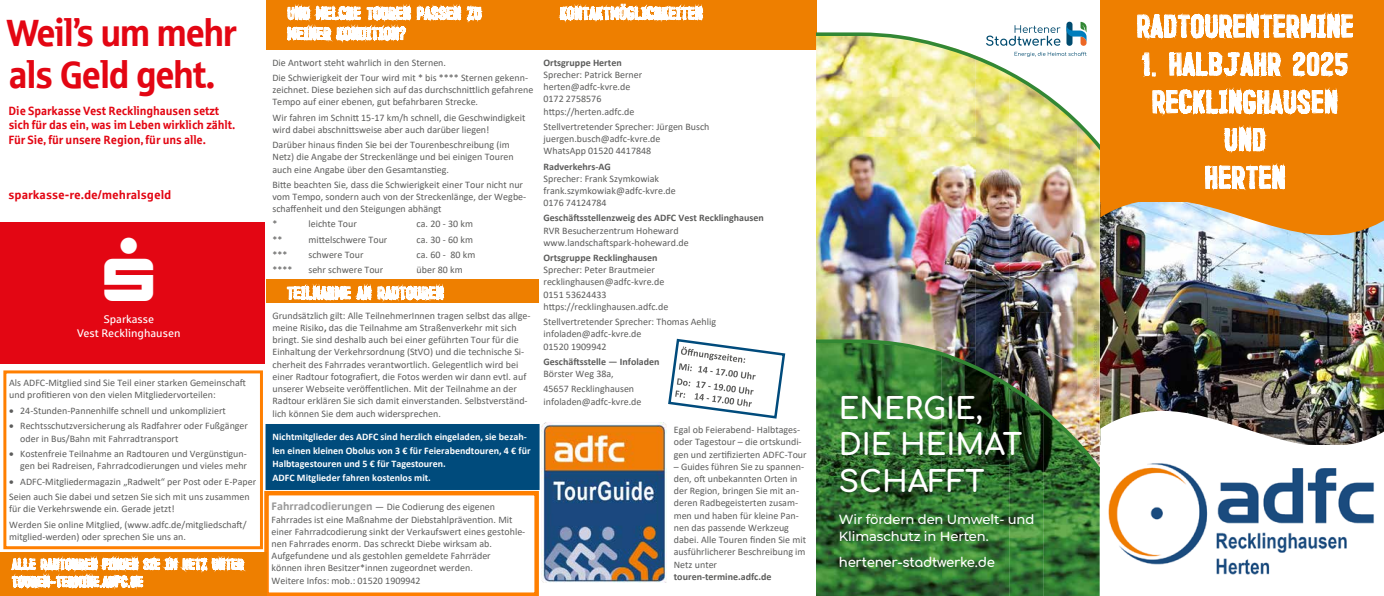
<style>
.page{position:relative;width:1384px;height:596px;background:#fff}
.page>*{position:absolute;margin:0;border:0;box-sizing:border-box;transform-origin:0 0}
.t1{font:38px/42px "Sparkasse Head";letter-spacing:-.01em;color:#e30613;scale:.94 1}
.t2{font:700 29.4px/36.5px "Comfortaa";color:#fff}
.t3{font:26.1px "Trincha";color:#fff}
.t4{font:26px/37.8px "Trincha";color:#fff;text-align:center}
.t5{font:14.1px "Trincha";color:#fff}
.t6{font:14px "Trincha";color:#fff}
.t7{font:500 13.2px/17.3px "Montserrat";letter-spacing:-.01em;color:#fff}
.t8{font:700 13.2px "Comfortaa";letter-spacing:-.02em;color:#fff}
.t9{font:700 12px/14.1px "Sparkasse Rg";letter-spacing:-.01em;color:#e30613;scale:.94 1}
.t10{font:12px/17.4px "Trincha";color:#fff}
.t11{font:700 12px "Sparkasse Rg";letter-spacing:-.01em;color:#e30613}
.t12{font:11.1px/13.3px "Sparkasse Rg";color:#fff;text-align:center}
.t13{font:10px/12.2px "Calibri";color:#5c5c5b}
.t14{font:700 10px/13.4px "Calibri";color:#fff}
.t15{font:700 10px "Calibri";color:#5c5c5b}
.s1{font-weight:700}
.s2{font-weight:700;font-size:12px;color:#989898}
.s3{color:#838382}
</style>
<div class="page">
<div style="left:266px;top:0;width:272px;height:49px;background:#ee7f00"></div>
<div style="left:266px;top:279px;width:272px;height:23px;background:#ee7f00"></div>
<div style="left:539px;top:0;width:277px;height:49px;background:#ee7f00"></div>
<img style="left:1100px;top:278px;width:283px;height:89px">
<img style="left:1100px;top:201px;width:283px;height:77px">
<img style="left:1100px;top:367px;width:283px;height:78px">
<div style="left:1100px;top:0;width:283px;height:201px;background:#ee7f00"></div>
<img style="left:1099px;top:445px;width:275px;height:150px">
<div style="left:3px;top:370px;width:260px;height:179px;border:3px solid #ff7f00"></div>
<img style="left:541px;top:422px;width:125px;height:160px">
<svg style="left:264px;top:490px;width:275px;height:105px"></svg>
<div style="left:0;top:551px;width:266px;height:44px;background:#ee7f00"></div>
<div style="left:266px;top:424px;width:272px;height:64px;background:#004b7c"></div>
<div style="left:265px;top:423px;width:274px;height:66px;border:2px solid #004b7c"></div>
<svg style="left:668px;top:338px;width:118px;height:81px"></svg>
<img style="left:816px;top:1px;width:283px;height:594px">
<svg style="left:986px;top:25px;width:74px;height:21px"></svg>
<svg style="left:1014px;top:52px;width:72px;height:5px"></svg>
<svg style="left:1066px;top:22px;width:21px;height:24px"></svg>
<img style="left:1093px;top:325px;width:3px;height:76px">
<div style="left:0;top:223px;width:265px;height:141px;background:#e30613"></div>
<h1 class="t1" style="left:7px;top:11px;width:246px">Weil’s um mehr als Geld geht.</h1>
<p class="t9" style="left:9px;top:103px;width:242px">Die Sparkasse Vest Recklinghausen setzt sich für das ein, was im Leben wirklich zählt.<br>Für Sie, für unsere Region, für uns alle.</p>
<p class="t11" style="left:8px;top:186px;width:165px">sparkasse-re.de/mehralsgeld</p>
<p class="t12" style="left:77px;top:312px;width:105px">Sparkasse<br>Vest Recklinghausen</p>
<p class="t13" style="left:9px;top:376px;width:238px">Als ADFC-Mitglied sind Sie Teil einer starken Gemeinschaft und profitieren von den vielen Mitgliedervorteilen:</p>
<p class="t13" style="left:9px;top:404px;width:218px">• 24-Stunden-Pannenhilfe schnell und unkompliziert</p>
<p class="t13" style="left:20px;top:419px;width:229px;text-indent:-11px">• Rechtsschutzversicherung als Radfahrer oder Fußgänger oder in Bus/Bahn mit Fahrradtransport</p>
<p class="t13" style="left:9px;top:447px;width:239px;text-align:right">• Kostenfreie Teilnahme an Radtouren und Vergünstigun&shy;gen bei Radreisen, Fahrradcodierungen und vieles mehr</p>
<p class="t13" style="left:9px;top:473px;width:248px;line-height:15.1px">• ADFC-Mitgliedermagazin „Radwelt“ per Post oder E-Paper<br>Seien auch Sie dabei und setzen Sie sich mit uns zusammen</p>
<p class="t13" style="left:9px;top:501px;width:239px;line-height:15.2px">für die Verkehrswende ein. Gerade jetzt!<br>Werden Sie online Mitglied, (www.adfc.de/mitgliedschaft/</p>
<p class="t13" style="left:9px;top:530px;width:178px">mitglied-werden) oder sprechen Sie uns an.</p>
<p class="t10" style="left:12px;top:554px;width:233px">ALLE RADTOUREN FINDEN SIE IM NETZ UNTER<br>TOUREN-TERMINE.ADFC.DE</p>
<h3 class="t6" style="left:287px;top:3px;width:196px">UND WELCHE TOUREN PASSEN ZU</h3>
<h3 class="t5" style="left:287px;top:23px;width:120px">MEINER KONDITION?</h3>
<p class="t13" style="left:272px;top:54px;width:257px;line-height:15.2px">Die Antwort steht wahrlich in den Sternen.<br>Die Schwierigkeit der Tour wird mit * bis **** Sternen gekenn-</p>
<p class="t13" style="left:272px;top:83px;width:262px">zeichnet. Diese beziehen sich auf das durchschnittlich gefahrene<br>Tempo auf einer ebenen, gut befahrbaren Strecke.</p>
<p class="t13" style="left:272px;top:111px;width:254px">Wir fahren im Schnitt 15-17 km/h schnell, die Geschwindigkeit wird dabei abschnittsweise aber auch darüber liegen!</p>
<p class="t13" style="left:272px;top:138px;width:243px">Darüber hinaus finden Sie bei der Tourenbeschreibung (im<br>Netz) die Angabe der Streckenlänge und bei einigen Touren auch eine Angabe über den Gesamtanstieg.</p>
<p class="t13" style="left:272px;top:178px;width:255px">Bitte beachten Sie, dass die Schwierigkeit einer Tour nicht nur vom Tempo, sondern auch von der Streckenlänge, der Wegbe&shy;schaffenheit und den Steigungen abhängt</p>
<p class="t13" style="left:272px;top:218px;width:6px">*</p>
<p class="t13" style="left:308px;top:218px;width:50px">leichte Tour</p>
<p class="t13" style="left:416px;top:218px;width:58px">ca. 20 - 30 km</p>
<p class="t13" style="left:272px;top:233px;width:11px">**</p>
<p class="t13" style="left:308px;top:233px;width:80px">mittelschwere Tour</p>
<p class="t13" style="left:416px;top:233px;width:58px">ca. 30 - 60 km</p>
<p class="t13" style="left:272px;top:248px;width:16px">***</p>
<p class="t13" style="left:308px;top:248px;width:57px">schwere Tour</p>
<p class="t13" style="left:416px;top:248px;width:60px">ca. 60 - 80 km</p>
<p class="t13" style="left:272px;top:263px;width:21px">****</p>
<p class="t13" style="left:308px;top:263px;width:76px">sehr schwere Tour</p>
<p class="t13" style="left:416px;top:263px;width:48px">über 80 km</p>
<p class="t13" style="left:272px;top:309px;width:259px">Grundsätzlich gilt: Alle TeilnehmerInnen tragen selbst das allge&shy;meine Risiko<span class="s1">,</span> das die Teilnahme am Straßenverkehr mit sich bringt. Sie sind deshalb auch bei einer geführten Tour für die Einhaltung der Verkehrsordnung (StVO) und die technische Si&shy;cherheit des Fahrrades verantwortlich. Gelegentlich wird bei einer Radtour fotografiert, die Fotos werden wir dann evtl. auf unserer Webseite veröffentlichen. Mit der Teilnahme an der Radtour erklären Sie sich damit einverstanden. Selbstverständ&shy;lich können Sie dem auch widersprechen.</p>
<h3 class="t6" style="left:287px;top:282px;width:158px">TEILNAHME AN RADTOUREN</h3>
<p class="t14" style="left:272px;top:429px;width:259px">Nichtmitglieder des ADFC sind herzlich eingeladen, sie bezah&shy;len einen kleinen Obolus von 3 € für Feierabendtouren, 4 € für Halbtagestouren und 5 € für Tagestouren.<br>ADFC Mitglieder fahren kostenlos mit.</p>
<p class="t13" style="left:271px;top:500px;width:255px"><span class="s2">Fahrradcodierungen</span> — Die Codierung des eigenen Fahrrades ist eine Maßnahme der Diebstahlprävention. Mit einer Fahrradcodierung sinkt der Verkaufswert eines gestohle&shy;nen Fahrrades enorm. Das schreckt Diebe wirksam ab.<br>Aufgefundene und als gestohlen gemeldete Fahrräder<br>können ihren Besitzer*innen zugeordnet werden<span class="s3">.<br></span>Weitere Infos: mob.: 01520 1909942</p>
<h3 class="t6" style="left:560px;top:3px;width:144px">KONTAKTMÖGLICHKEITEN</h3>
<p class="t15" style="left:543px;top:55px;width:80px">Ortsgruppe Herten</p>
<p class="t13" style="left:543px;top:68px;width:100px">Sprecher: Patrick Berner herten@adfc-kvre.de<br>0172 2758576 https://herten.adfc.de</p>
<p class="t13" style="left:543px;top:120px;width:167px">Stellvertretender Sprecher: Jürgen Busch juergen.busch@adfc-kvre.de<br>WhatsApp 01520 4417848</p>
<p class="t15" style="left:543px;top:159px;width:69px">Radverkehrs-AG</p>
<p class="t13" style="left:543px;top:172px;width:134px">Sprecher: Frank Szymkowiak frank.szymkowiak@adfc-kvre.de<br>0176 74124784</p>
<p class="t15" style="left:543px;top:211px;width:222px">Geschäftsstellenzweig des ADFC Vest Recklinghausen</p>
<p class="t13" style="left:543px;top:224px;width:147px">RVR Besucherzentrum Hoheward www.landschaftspark-hoheward.de</p>
<p class="t15" style="left:543px;top:250px;width:116px">Ortsgruppe Recklinghausen</p>
<p class="t13" style="left:543px;top:263px;width:126px">Sprecher: Peter Brautmeier recklinghausen@adfc-kvre.de<br>0151 53624433 https://recklinghausen.adfc.de</p>
<p class="t13" style="left:543px;top:315px;width:174px">Stellvertretender Sprecher: Thomas Aehlig infoladen@adfc-kvre.de<br>01520 1909942</p>
<p class="t15" style="left:543px;top:354px;width:117px">Geschäftsstelle — Infoladen</p>
<p class="t13" style="left:543px;top:365px;width:92px;line-height:15.2px">Börster Weg 38a,<br>45657 Recklinghausen</p>
<p class="t13" style="left:543px;top:394px;width:99px">infoladen@adfc-kvre.de</p>
<p class="t13" style="left:673px;top:423px;width:134px">Egal ob Feierabend- Halbtages&shy;oder Tagestour – die ortskundi&shy;gen und zertifizierten ADFC-Tour</p>
<p class="t13" style="left:673px;top:460px;width:134px">– Guides führen Sie zu spannen&shy;den, oft unbekannten Orten in der Region, bringen Sie mit an&shy;deren Radbegeisterten zusam&shy;men und haben für kleine Pan&shy;nen das passende Werkzeug dabei. Alle Touren finden Sie mit ausführlicherer Beschreibung im<br>Netz unter</p>
<p class="t15" style="left:673px;top:569px;width:99px">touren-termine.adfc.de</p>
<h2 class="t2" style="left:839px;top:386px;width:185px">ENERGIE,<br>DIE HEIMAT<br>SCHAFFT</h2>
<h3 class="t7" style="left:839px;top:509px;width:197px">Wir fördern den Umwelt- und<br>Klimaschutz in Herten.</h3>
<h3 class="t8" style="left:839px;top:549px;width:157px">hertener-stadtwerke.de</h3>
<h3 class="t3" style="left:1136px;top:6px;width:218px">RADTOURENTERMINE</h3>
<h3 class="t4" style="left:1141px;top:42px;width:208px">1. HALBJAHR 2025<br>RECKLINGHAUSEN<br>UND<br>HERTEN</h3>
</div>
